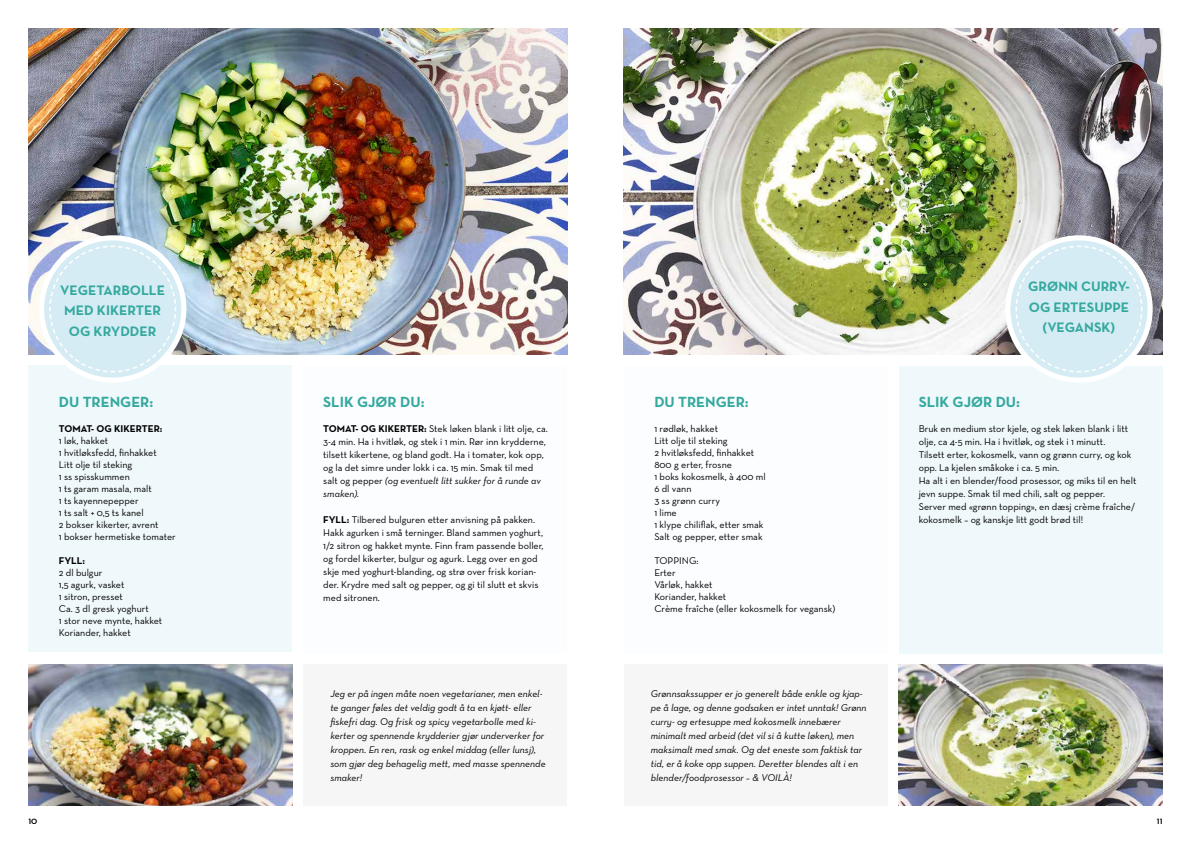
<style>
.page{position:relative;width:1191px;height:842px;background:#fff}
.page>*{position:absolute;margin:0;border:0;box-sizing:border-box;transform-origin:0 0}
.t1{font:700 15px "Neutra Text";color:#35a99f}
.t2{font:700 14px/20.5px "Neutra Text";color:#35a99f;text-align:center}
.t3{font:10px/12px "Neutra Text";color:#000}
.t4{font:italic 10px/14px "Neutra Text";color:#000}
.t5{font:700 10px "Neutra Text";color:#000}
.t6{font:700 10px "Neutra Disp";color:#000}
.s1{font-weight:700}
.s2{font-style:italic}
</style>
<div class="page">
<img style="left:28px;top:28px;width:539px;height:326px">
<div style="left:28px;top:366px;width:264px;height:286px;background:#eff8fb"></div>
<div style="left:303px;top:665px;width:264px;height:141px;background:#f6f6f6"></div>
<img style="left:28px;top:665px;width:264px;height:141px">
<div style="left:303px;top:366px;width:264px;height:287px;background:#fbfdfe"></div>
<svg style="left:42px;top:238px;width:142px;height:142px"></svg>
<div style="left:39px;top:235px;width:147px;height:148px;border:5px solid #fff;border-radius:50%"></div>
<svg style="left:49px;top:245px;width:128px;height:128px;background:#d8ecf4"></svg>
<img style="left:624px;top:28px;width:538px;height:326px">
<div style="left:624px;top:366px;width:263px;height:287px;background:#fbfdfe"></div>
<div style="left:624px;top:665px;width:263px;height:141px;background:#f6f6f6"></div>
<img style="left:899px;top:665px;width:263px;height:141px">
<div style="left:899px;top:366px;width:263px;height:287px;background:#eff8fb"></div>
<svg style="left:1007px;top:238px;width:143px;height:142px"></svg>
<div style="left:1005px;top:235px;width:147px;height:148px;border:5px solid #fff;border-radius:50%"></div>
<svg style="left:1014px;top:245px;width:129px;height:128px;background:#d7ebf2"></svg>
<h2 class="t2" style="left:60px;top:279px;width:106px">VEGETARBOLLE<br>MED KIKERTER<br>OG KRYDDER</h2>
<p class="t6" style="left:28px;top:814px;width:11px">10</p>
<h1 class="t1" style="left:59px;top:393px;width:96px">DU TRENGER:</h1>
<h1 class="t1" style="left:323px;top:393px;width:103px">SLIK GJØR DU:</h1>
<p class="t5" style="left:59px;top:423px;width:105px">TOMAT- OG KIKERTER:</p>
<p class="t3" style="left:59px;top:435px;width:118px">1 løk, hakket<br>1 hvitløksfedd, finhakket<br>Litt olje til steking<br>1 ss spisskummen<br>1 ts garam masala, malt<br>1 ts kayennepepper<br>1 ts salt + 0,5 ts kanel<br>2 bokser kikerter, avrent<br>1 bokser hermetiske tomater</p>
<p class="t5" style="left:59px;top:555px;width:28px">FYLL:</p>
<p class="t3" style="left:59px;top:567px;width:105px">2 dl bulgur<br>1,5 agurk, vasket<br>1 sitron, presset<br>Ca. 3 dl gresk yoghurt<br>1 stor neve mynte, hakket<br>Koriander, hakket</p>
<p class="t3" style="left:323px;top:422px;width:226px;line-height:13px"><span class="s1">TOMAT- OG KIKERTER:</span> Stek løken blank i litt olje, ca.<br>3-4 min. Ha i hvitløk, og stek i 1 min. Rør inn krydderne, tilsett kikertene, og bland godt. Ha i tomater, kok opp, og la det simre under lokk i ca. 15 min. Smak til med salt og pepper <span class="s2">(og eventuelt litt sukker for å runde av smaken).</span></p>
<p class="t3" style="left:323px;top:513px;width:222px;line-height:13px"><span class="s1">FYLL:</span> Tilbered bulguren etter anvisning på pakken.<br>Hakk agurken i små terninger. Bland sammen yoghurt, 1/2 sitron og hakket mynte. Finn fram passende boller, og fordel kikerter, bulgur og agurk. Legg over en god skje med yoghurt-blanding, og strø over frisk korian&shy;der. Krydre med salt og pepper, og gi til slutt et skvis med sitronen.</p>
<p class="t4" style="left:330px;top:686px;width:217px">Jeg er på ingen måte noen vegetarianer, men enkel&shy;te ganger føles det veldig godt å ta en kjøtt- eller fiskefri dag. Og frisk og spicy vegetarbolle med ki&shy;kerter og spennende krydderier gjør underverker for kroppen. En ren, rask og enkel middag (eller lunsj), som gjør deg behagelig mett, med masse spennende smaker!</p>
<h2 class="t2" style="left:1028px;top:276px;width:103px">GRØNN CURRY-<br>OG ERTESUPPE (VEGANSK)</h2>
<h1 class="t1" style="left:654px;top:393px;width:96px">DU TRENGER:</h1>
<h1 class="t1" style="left:918px;top:393px;width:103px">SLIK GJØR DU:</h1>
<p class="t3" style="left:654px;top:423px;width:113px">1 rødløk, hakket<br>Litt olje til steking<br>2 hvitløksfedd, finhakket<br>800 g erter, frosne<br>1 boks kokosmelk, à 400 ml<br>6 dl vann<br>3 ss grønn curry<br>1 lime<br>1 klype chiliflak, etter smak<br>Salt og pepper, etter smak</p>
<p class="t3" style="left:654px;top:555px;width:183px">TOPPING:<br>Erter<br>Vårløk, hakket<br>Koriander, hakket<br>Crème fraîche (eller kokosmelk for vegansk)</p>
<p class="t3" style="left:918px;top:422px;width:219px;line-height:13px">Bruk en medium stor kjele, og stek løken blank i litt olje, ca 4-5 min. Ha i hvitløk, og stek i 1 minutt.<br>Tilsett erter, kokosmelk, vann og grønn curry, og kok opp. La kjelen småkoke i ca. 5 min.<br>Ha alt i en blender/food prosessor, og miks til en helt jevn suppe. Smak til med chili, salt og pepper.<br>Server med «grønn topping», en dæsj crème fraîche/ kokosmelk – og kanskje litt godt brød til!</p>
<p class="t4" style="left:651px;top:686px;width:217px">Grønnsakssupper er jo generelt både enkle og kjap&shy;pe å lage, og denne godsaken er intet unntak! Grønn curry- og ertesuppe med kokosmelk innebærer minimalt med arbeid (det vil si å kutte løken), men maksimalt med smak. Og det eneste som faktisk tar tid, er å koke opp suppen. Deretter blendes alt i en blender/foodprosessor – &amp; VOILÀ!</p>
<p class="t6" style="left:1156px;top:814px;width:7px">11</p>
</div>
